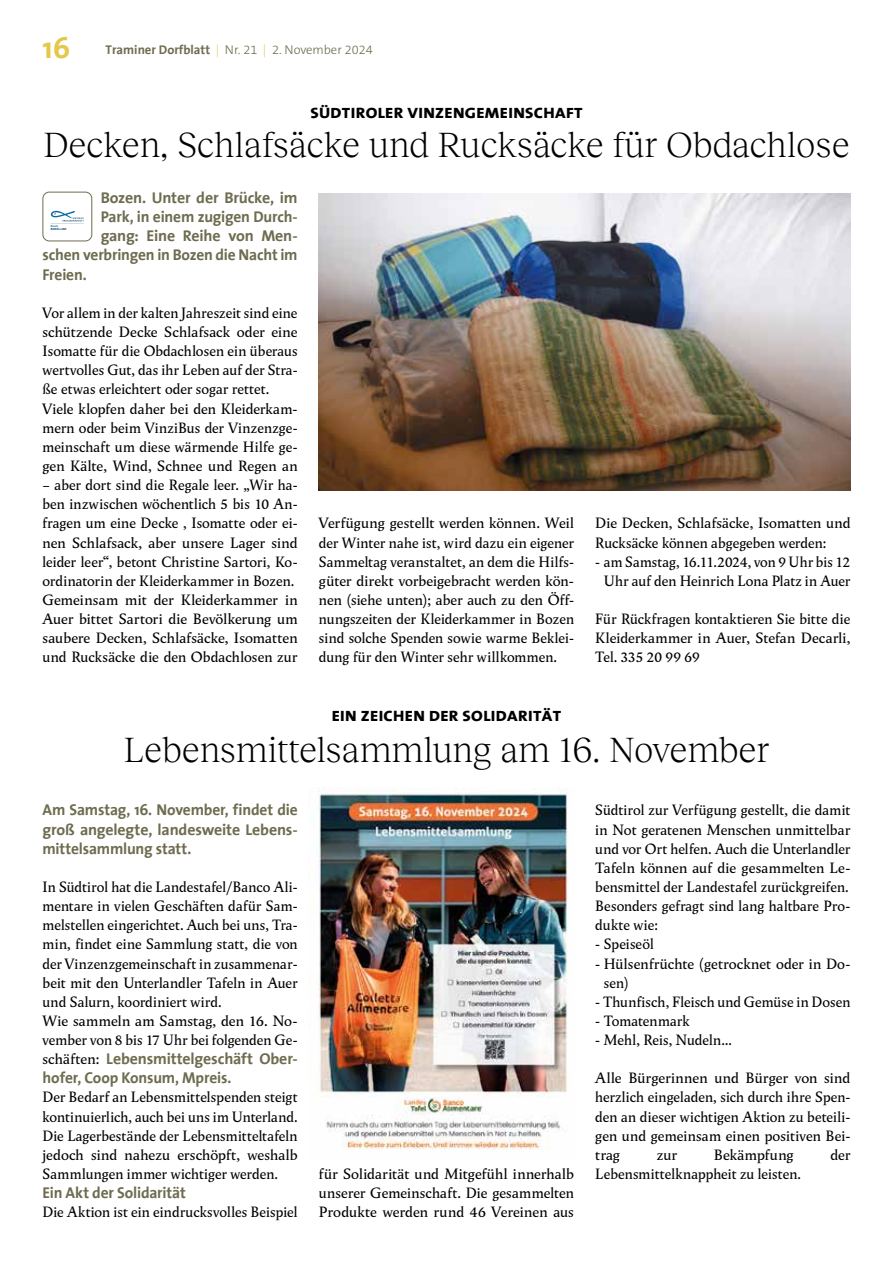
<style>
.page{position:relative;width:893px;height:1263px;background:#fff}
.page>*{position:absolute;margin:0;border:0;box-sizing:border-box;transform-origin:0 0}
.t1{font:300 36px "Reckless Neue";letter-spacing:-.01em;color:#000}
.t2{font:700 30px "The Sans";color:#e4c84c}
.t3{font:700 15.75px/19.2px "The Sans";letter-spacing:-.01em;color:#6e6c4f;text-align:justify}
.t4{font:15px/19.2px "Wolpe Pegasus";color:#000;text-align:justify}
.t5{font:800 15px "The Sans";letter-spacing:.02em;color:#000;scale:1.11 1}
.t6{font:300 12.75px "The Sans B3";color:#6e6c4f}
.t7{font:200 2.7px "Dosis";letter-spacing:.02em;color:#00385b}
.t8{font:200 2.7px "Dosis";letter-spacing:.01em;color:#006ea6}
.s1{font-family:"The Sans";font-weight:700}
.s2{color:#e4c84c}
.s3{font-family:"Wolpe Pegasus";font-weight:400;font-size:15px;color:#000}
</style>
<div class="page">
<img style="left:319px;top:193px;width:531px;height:297px">
<div style="left:43px;top:192px;width:49px;height:49px;border:1px solid #6e6c4f;border-radius:6px"></div>
<svg style="left:50px;top:210px;width:34px;height:14px"></svg>
<img style="left:308px;top:787px;width:260px;height:362px">
<h2 class="t2" style="left:43px;top:23px;width:29px">16</h2>
<p class="t6" style="left:106px;top:43px;width:269px"><span class="s1">Traminer Dorfblatt</span> <span class="s2">|</span> Nr. 21 <span class="s2">|</span> 2. November 2024</p>
<p class="t5" style="left:310px;top:101px;width:247px">SÜDTIROLER VINZENGEMEINSCHAFT</p>
<h1 class="t1" style="left:43px;top:120px;width:808px">Decken, Schlafsäcke und Rucksäcke für Obdachlose</h1>
<p class="t3" style="left:101px;top:188px;width:198px">Bozen. Unter der Brücke, im</p>
<p class="t3" style="left:101px;top:207px;width:198px">Park, in einem zugigen Durch-</p>
<p class="t3" style="left:101px;top:226px;width:198px">gang: Eine Reihe von Men-</p>
<p class="t3" style="left:43px;top:245px;width:257px">schen verbringen in Bozen die Nacht im</p>
<p class="t3" style="left:43px;top:264px;width:46px">Freien.</p>
<p class="t4" style="left:43px;top:303px;width:257px;text-align:left">Vor allem in der kalten Jahreszeit sind eine schützende Decke Schlafsack oder eine Isomatte für die Obdachlosen ein überaus wertvolles Gut, das ihr Leben auf der Stra&shy;ße etwas erleichtert oder sogar rettet.<br>Viele klopfen daher bei den Kleiderkam&shy;mern oder beim VinziBus der Vinzenzge&shy;meinschaft um diese wärmende Hilfe ge&shy;gen Kälte, Wind, Schnee und Regen an</p>
<p class="t4" style="left:43px;top:475px;width:257px;text-align:left">– aber dort sind die Regale leer. „Wir ha&shy;ben inzwischen wöchentlich 5 bis 10 An&shy;fragen um eine Decke , Isomatte oder ei&shy;nen Schlafsack, aber unsere Lager sind leider leer“, betont Christine Sartori, Ko&shy;ordinatorin der Kleiderkammer in Bozen.<br>Gemeinsam mit der Kleiderkammer in Auer bittet Sartori die Bevölkerung um saubere Decken, Schlafsäcke, Isomatten und Rucksäcke die den Obdachlosen zur</p>
<p class="t8" style="left:51px;top:224px;width:9px">Bezirk</p>
<p class="t7" style="left:51px;top:227px;width:17px">BOZEN-LAND</p>
<p class="t4" style="left:319px;top:513px;width:257px">Verfügung gestellt werden können. Weil der Winter nahe ist, wird dazu ein eigener Sammeltag veranstaltet, an dem die Hilfs&shy;güter direkt vorbeigebracht werden kön&shy;nen (siehe unten); aber auch zu den Öff&shy;nungszeiten der Kleiderkammer in Bozen sind solche Spenden sowie warme Beklei&shy;dung für den Winter sehr willkommen.</p>
<p class="t4" style="left:595px;top:513px;width:257px">Die Decken, Schlafsäcke, Isomatten und<br>Rucksäcke können abgegeben werden:</p>
<p class="t4" style="left:595px;top:552px;width:257px;text-align:center">- am Samstag, 16.11.2024, von 9 Uhr bis 12<br>Uhr auf den Heinrich Lona Platz in Auer</p>
<p class="t4" style="left:595px;top:609px;width:257px">Für Rückfragen kontaktieren Sie bitte die Kleiderkammer in Auer, Stefan Decarli, Tel. 335 20 99 69</p>
<p class="t5" style="left:332px;top:703px;width:208px">EIN ZEICHEN DER SOLIDARITÄT</p>
<h1 class="t1" style="left:123px;top:724px;width:648px">Lebensmittelsammlung am 16. November</h1>
<p class="t3" style="left:43px;top:800px;width:257px">Am Samstag, 16. November, findet die groß angelegte, landesweite Lebens&shy;mittelsammlung statt.</p>
<p class="t4" style="left:43px;top:877px;width:257px;text-align:left">In Südtirol hat die Landestafel/Banco Ali&shy;mentare in vielen Geschäften dafür Sam&shy;melstellen eingerichtet. Auch bei uns, Tra&shy;min, findet eine Sammlung statt, die von der Vinzenzgemeinschaft in zusammenar&shy;beit mit den Unterlandler Tafeln in Auer und Salurn, koordiniert wird.<br>Wie sammeln am Samstag, den 16. No&shy;vember von 8 bis 17 Uhr bei folgenden Ge-</p>
<p class="t3" style="left:43px;top:1049px;width:257px"><span class="s3">schäften:</span> Lebensmittelgeschäft Ober&shy;hofer, Coop Konsum, Mpreis.</p>
<p class="t4" style="left:43px;top:1087px;width:257px">Der Bedarf an Lebensmittelspenden steigt kontinuierlich, auch bei uns im Unterland.<br>Die Lagerbestände der Lebensmitteltafeln jedoch sind nahezu erschöpft, weshalb Sammlungen immer wichtiger werden.</p>
<p class="t3" style="left:43px;top:1183px;width:145px">Ein Akt der Solidarität</p>
<p class="t4" style="left:43px;top:1202px;width:257px">Die Aktion ist ein eindrucksvolles Beispiel</p>
<p class="t4" style="left:319px;top:1164px;width:257px">für Solidarität und Mitgefühl innerhalb unserer Gemeinschaft. Die gesammelten Produkte werden rund 46 Vereinen aus</p>
<p class="t4" style="left:595px;top:800px;width:257px">Südtirol zur Verfügung gestellt, die damit in Not geratenen Menschen unmittelbar und vor Ort helfen. Auch die Unterlandler Tafeln können auf die gesammelten Le&shy;bensmittel der Landestafel zurückgreifen.<br>Besonders gefragt sind lang haltbare Pro&shy;dukte wie:</p>
<p class="t4" style="left:595px;top:934px;width:60px">- Speiseöl</p>
<p class="t4" style="left:604px;top:953px;width:248px;text-indent:-8px">- Hülsenfrüchte (getrocknet oder in Do&shy;sen)</p>
<p class="t4" style="left:595px;top:992px;width:257px">- Thunfisch, Fleisch und Gemüse in Dosen</p>
<p class="t4" style="left:595px;top:1011px;width:96px">- Tomatenmark</p>
<p class="t4" style="left:595px;top:1030px;width:138px">- Mehl, Reis, Nudeln…</p>
<p class="t4" style="left:595px;top:1068px;width:257px">Alle Bürgerinnen und Bürger von sind herzlich eingeladen, sich durch ihre Spen&shy;den an dieser wichtigen Aktion zu beteili&shy;gen und gemeinsam einen positiven Bei&shy;trag</p>
<p class="t4" style="left:657px;top:1145px;width:22px">zur</p>
<p class="t4" style="left:714px;top:1145px;width:81px">Bekämpfung</p>
<p class="t4" style="left:830px;top:1145px;width:22px">der</p>
<p class="t4" style="left:595px;top:1164px;width:207px">Lebensmittelknappheit zu leisten.</p>
</div>
